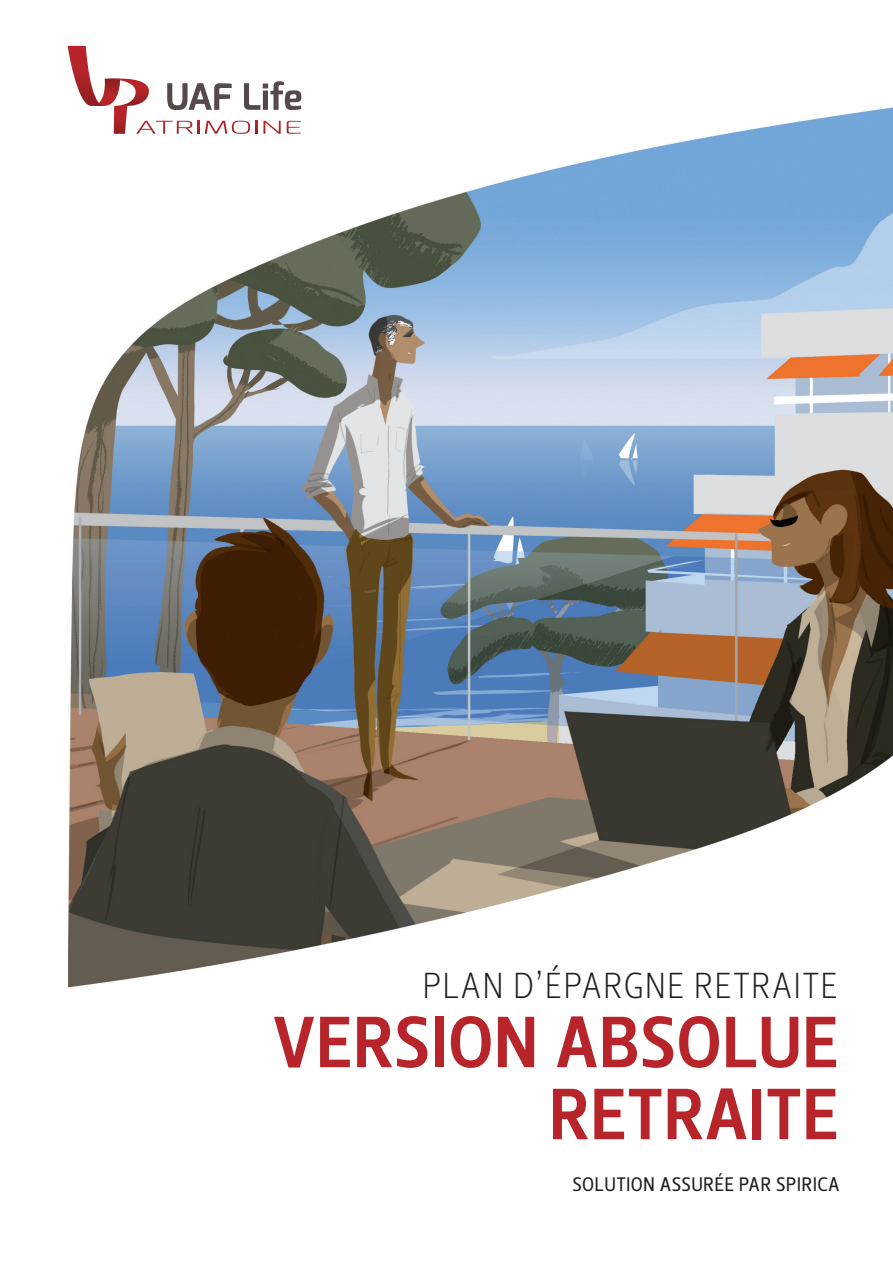
<style>
.page{position:relative;width:893px;height:1263px;background:#fff}
.page>*{position:absolute;margin:0;border:0;box-sizing:border-box;transform-origin:0 0}
.t1{font:72px/72px "Leitura Sans Grot 3";letter-spacing:.015em;color:#b72429;text-align:right}
.t2{font:36px "Leitura Sans Grot 1";letter-spacing:.015em;color:#231f20}
.t3{font:19.5px "Leitura Sans Grot 2";letter-spacing:.015em;color:#231f20}
</style>
<div class="page">
<img style="left:68px;top:45px;width:825px;height:943px">
<svg style="left:68px;top:46px;width:233px;height:88px"></svg>
<h2 class="t2" style="left:422px;top:961px;width:418px">PLAN D’ÉPARGNE RETRAITE</h2>
<h1 class="t1" style="left:273px;top:1007px;width:567px">VERSION ABSOLUE<br>RETRAITE</h1>
<p class="t3" style="left:572px;top:1171px;width:269px">SOLUTION ASSURÉE PAR SPIRICA</p>
</div>
